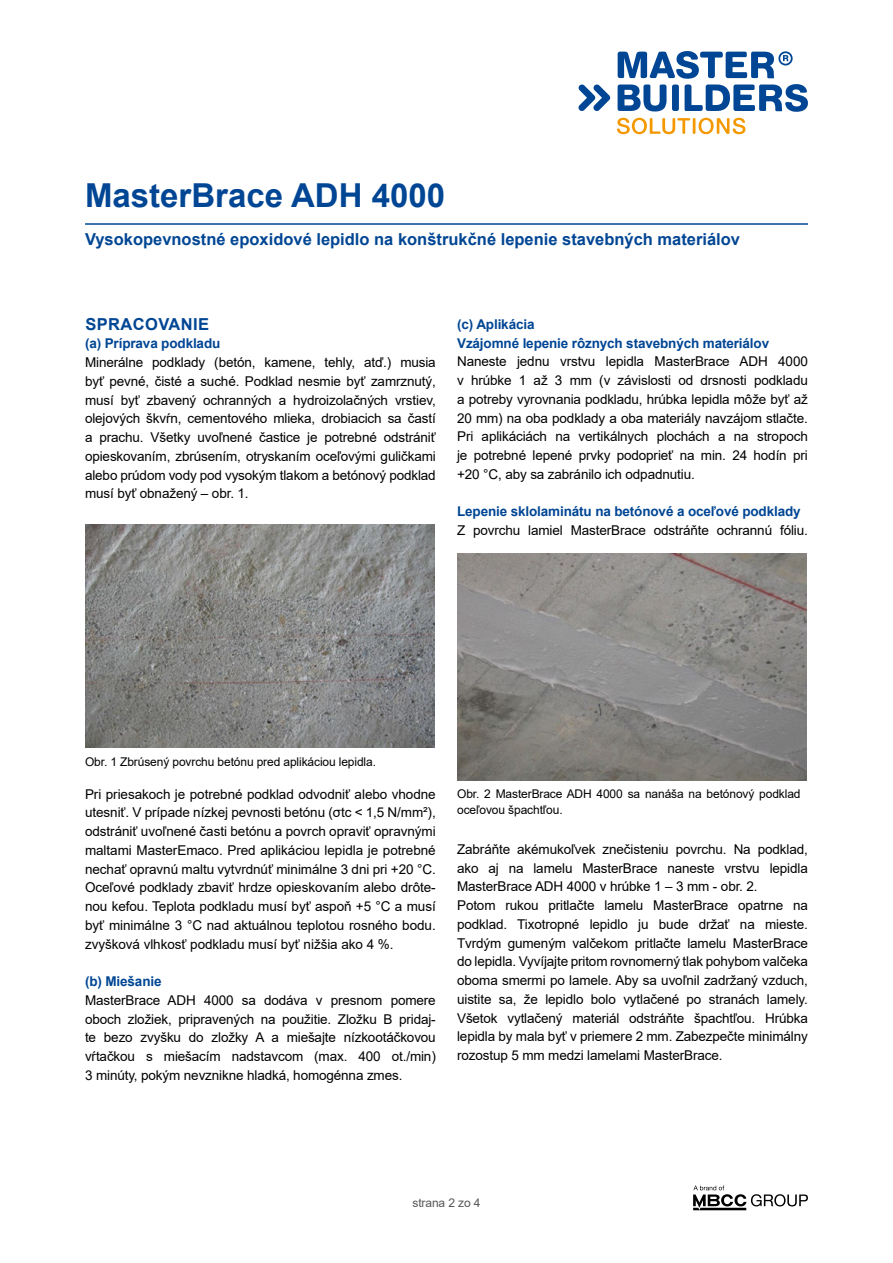
<style>
.page{position:relative;width:893px;height:1263px;background:#fff}
.page>*{position:absolute;margin:0;border:0;box-sizing:border-box;transform-origin:0 0}
.t1{font:700 33px "Arial";color:#014694}
.t2{font:700 16.5px "Arial";color:#014694}
.t3{font:700 16.5px "Arial";letter-spacing:.025em;color:#014694}
.t4{font:13.5px/18.8px "Arial";letter-spacing:-.01em;color:#000;text-align:justify}
.t5{font:700 13.5px/18.8px "Arial";letter-spacing:-.01em;color:#014694}
.t6{font:12px/16.5px "Arial";letter-spacing:-.01em;color:#000}
.t7{font:12px "Arial";letter-spacing:-.01em;color:#575756}
</style>
<div class="page">
<hr style="left:85px;top:223px;width:723px;height:2px;background:#014694">
<svg style="left:617px;top:118px;width:128px;height:16px"></svg>
<svg style="left:578px;top:85px;width:32px;height:26px"></svg>
<svg style="left:618px;top:51px;width:190px;height:61px"></svg>
<svg style="left:693px;top:1185px;width:115px;height:25px"></svg>
<img style="left:85px;top:525px;width:350px;height:223px">
<img style="left:457px;top:554px;width:350px;height:226px">
<h1 class="t1" style="left:85px;top:172px;width:362px">MasterBrace ADH 4000</h1>
<p class="t2" style="left:85px;top:228px;width:657px">Vysokopevnostné epoxidové lepidlo na konštrukčné lepenie stavebných materiálov</p>
<p class="t3" style="left:85px;top:312px;width:125px">SPRACOVANIE</p>
<p class="t5" style="left:85px;top:334px;width:137px">(a) Príprava podkladu</p>
<p class="t4" style="left:85px;top:353px;width:352px">Minerálne podklady (betón, kamene, tehly, atď.) musia byť pevné, čisté a suché. Podklad nesmie byť zamrznutý, musí byť zbavený ochranných a hydroizolačných vrstiev, olejových škvŕn, cementového mlieka, drobiacich sa častí a prachu. Všetky uvoľnené častice je potrebné odstrániť opieskovaním, zbrúsením, otryskaním oceľovými guličkami alebo prúdom vody pod vysokým tlakom a betónový podklad musí byť obnažený – obr. 1.</p>
<p class="t5" style="left:457px;top:315px;width:314px">(c) Aplikácia<br>Vzájomné lepenie rôznych stavebných materiálov</p>
<p class="t4" style="left:457px;top:352px;width:352px">Naneste jednu vrstvu lepidla MasterBrace ADH 4000 v hrúbke 1 až 3 mm (v závislosti od drsnosti podkladu a potreby vyrovnania podkladu, hrúbka lepidla môže byť až 20 mm) na oba podklady a oba materiály navzájom stlačte.<br>Pri aplikáciách na vertikálnych plochách a na stropoch je potrebné lepené prvky podoprieť na min. 24 hodín pri +20 °C, aby sa zabránilo ich odpadnutiu.</p>
<p class="t5" style="left:457px;top:502px;width:345px">Lepenie sklolaminátu na betónové a oceľové podklady</p>
<p class="t4" style="left:457px;top:521px;width:352px">Z povrchu lamiel MasterBrace odstráňte ochrannú fóliu.</p>
<p class="t6" style="left:85px;top:753px;width:292px">Obr. 1 Zbrúsený povrchu betónu pred aplikáciou lepidla.</p>
<p class="t4" style="left:85px;top:784px;width:352px">Pri priesakoch je potrebné podklad odvodniť alebo vhodne utesniť. V prípade nízkej pevnosti betónu (σtc &lt; 1,5 N/mm²), odstrániť uvoľnené časti betónu a povrch opraviť opravnými maltami MasterEmaco. Pred aplikáciou lepidla je potrebné nechať opravnú maltu vytvrdnúť minimálne 3 dni pri +20 °C.<br>Oceľové podklady zbaviť hrdze opieskovaním alebo drôte&shy;nou kefou. Teplota podkladu musí byť aspoň +5 °C a musí byť minimálne 3 °C nad aktuálnou teplotou rosného bodu. zvyšková vlhkosť podkladu musí byť nižšia ako 4 %.</p>
<p class="t5" style="left:85px;top:972px;width:78px">(b) Miešanie</p>
<p class="t4" style="left:85px;top:990px;width:352px">MasterBrace ADH 4000 sa dodáva v presnom pomere oboch zložiek, pripravených na použitie. Zložku B pridaj&shy;te bezo zvyšku do zložky A a miešajte nízkootáčkovou vŕtačkou s miešacím nadstavcom (max. 400 ot./min)<br>3 minúty, pokým nevznikne hladká, homogénna zmes.</p>
<p class="t6" style="left:457px;top:785px;width:345px">Obr. 2 MasterBrace ADH 4000 sa nanáša na betónový podklad oceľovou špachtľou.</p>
<p class="t4" style="left:457px;top:840px;width:352px;text-align:left">Zabráňte akémukoľvek znečisteniu povrchu. Na podklad, ako aj na lamelu MasterBrace naneste vrstvu lepidla MasterBrace ADH 4000 v hrúbke 1 – 3 mm - obr. 2.<br>Potom rukou pritlačte lamelu MasterBrace opatrne na podklad. Tixotropné lepidlo ju bude držať na mieste.<br>Tvrdým gumeným valčekom pritlačte lamelu MasterBrace do lepidla. Vyvíjajte pritom rovnomerný tlak pohybom valčeka oboma smermi po lamele. Aby sa uvoľnil zadržaný vzduch, uistite sa, že lepidlo bolo vytlačené po stranách lamely.<br>Všetok vytlačený materiál odstráňte špachtľou. Hrúbka lepidla by mala byť v priemere 2 mm. Zabezpečte minimálny rozostup 5 mm medzi lamelami MasterBrace.</p>
<p class="t7" style="left:412px;top:1194px;width:69px">strana 2 zo 4</p>
</div>
